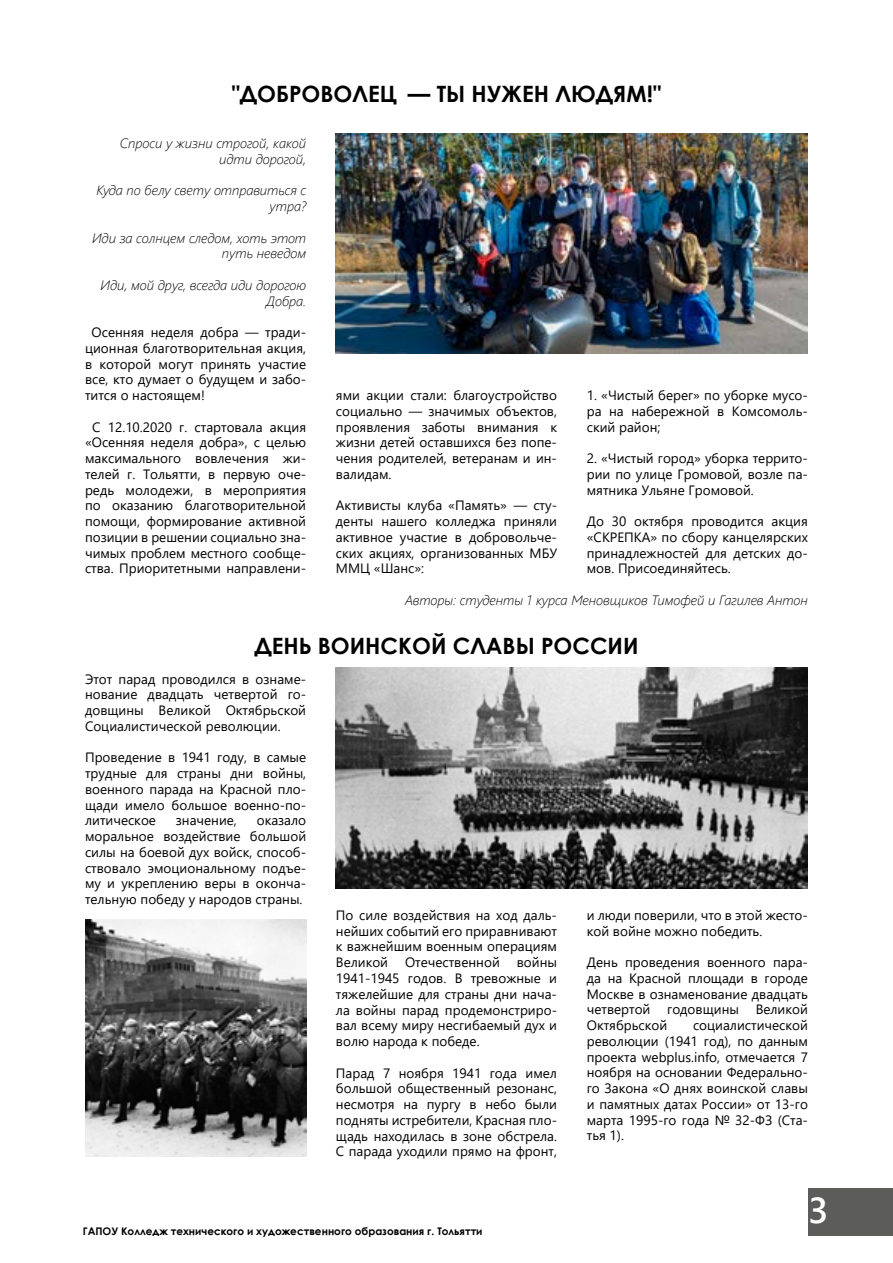
<style>
.page{position:relative;width:893px;height:1263px;background:#fff}
.page>*{position:absolute;margin:0;border:0;box-sizing:border-box;transform-origin:0 0}
.t1{font:600 36px "Segoe UI";color:#fff}
.t2{font:700 22.5px "Century Gothic";color:#000}
.t3{font:13.5px/15.8px "Segoe UI";color:#000;text-align:justify}
.t4{font:italic 300 13.5px/15.8px "Segoe UI";color:#000;text-align:right}
.t5{font:700 10.5px "Century Gothic";color:#000}
</style>
<div class="page">
<div style="left:808px;top:1188px;width:85px;height:47px;background:#5c5c5b"></div>
<img style="left:336px;top:133px;width:472px;height:220px">
<img style="left:336px;top:668px;width:472px;height:220px">
<img style="left:85px;top:920px;width:221px;height:236px">
<h2 class="t2" style="left:232px;top:76px;width:431px">"ДОБРОВОЛЕЦ — ТЫ НУЖЕН ЛЮДЯМ!"</h2>
<p class="t4" style="left:120px;top:133px;width:188px">Спроси у жизни строгой, какой идти дорогой,</p>
<p class="t4" style="left:96px;top:180px;width:211px">Куда по белу свету отправиться с утра?</p>
<p class="t4" style="left:92px;top:228px;width:216px">Иди за солнцем следом, хоть этот путь неведом</p>
<p class="t4" style="left:101px;top:275px;width:207px">Иди, мой друг, всегда иди дорогою<br>Добра.</p>
<p class="t3" style="left:85px;top:323px;width:223px;text-indent:7px">Осенняя неделя добра — тради&shy;ционная благотворительная акция, в которой могут принять участие все, кто думает о будущем и забо&shy;тится о настоящем!</p>
<p class="t3" style="left:85px;top:418px;width:223px;text-align:center">С 12.10.2020 г. стартовала акция «Осенняя неделя добра», с целью максимального вовлечения жи&shy;телей г. Тольятти, в первую оче&shy;редь молодежи, в мероприятия по оказанию благотворительной помощи, формирование активной позиции в решении социально зна&shy;чимых проблем местного сообще&shy;ства. Приоритетными направлени-</p>
<p class="t3" style="left:336px;top:386px;width:223px">ями акции стали: благоустройство социально — значимых объектов, проявления заботы внимания к жизни детей оставшихся без попе&shy;чения родителей, ветеранам и ин&shy;валидам.</p>
<p class="t3" style="left:336px;top:496px;width:223px">Активисты клуба «Память» — сту&shy;денты нашего колледжа приняли активное участие в добровольче&shy;ских акциях, организованных МБУ ММЦ «Шанс»:</p>
<p class="t3" style="left:587px;top:386px;width:223px">1. «Чистый берег» по уборке мусо&shy;ра на набережной в Комсомоль&shy;ский район;</p>
<p class="t3" style="left:587px;top:449px;width:223px">2. «Чистый город» уборка террито&shy;рии по улице Громовой, возле па&shy;мятника Ульяне Громовой.</p>
<p class="t3" style="left:587px;top:512px;width:223px">До 30 октября проводится акция «СКРЕПКА» по сбору канцелярских принадлежностей для детских до&shy;мов. Присоединяйтесь.</p>
<p class="t4" style="left:405px;top:590px;width:404px">Авторы: студенты 1 курса Меновщиков Тимофей и Гагилев Антон</p>
<h2 class="t2" style="left:254px;top:629px;width:386px">ДЕНЬ ВОИНСКОЙ СЛАВЫ РОССИИ</h2>
<p class="t3" style="left:85px;top:670px;width:223px">Этот парад проводился в ознаме&shy;нование двадцать четвертой го&shy;довщины Великой Октябрьской Социалистической революции.</p>
<p class="t3" style="left:85px;top:748px;width:223px">Проведение в 1941 году, в самые трудные для страны дни войны, военного парада на Красной пло&shy;щади имело большое военно-по&shy;литическое</p>
<p class="t3" style="left:85px;top:811px;width:223px;text-indent:172px">оказало моральное воздействие большой силы на боевой дух войск, способ&shy;ствовало эмоциональному подъе&shy;му и укреплению веры в оконча&shy;тельную победу у народов страны.</p>
<p class="t3" style="left:176px;top:811px;width:62px">значение,</p>
<p class="t3" style="left:336px;top:906px;width:223px">По силе воздействия на ход даль&shy;нейших событий его приравнивают к важнейшим военным операциям Великой</p>
<p class="t3" style="left:336px;top:953px;width:223px;text-indent:181px">войны 1941-1945 годов. В тревожные и тяжелейшие для страны дни нача&shy;ла войны парад продемонстриро&shy;вал всему миру несгибаемый дух и волю народа к победе.</p>
<p class="t3" style="left:336px;top:1064px;width:223px">Парад 7 ноября 1941 года имел большой общественный резонанс, несмотря на пургу в небо были подняты истребители, Красная пло&shy;щадь находилась в зоне обстрела.<br>С парада уходили прямо на фронт,</p>
<p class="t3" style="left:405px;top:953px;width:96px">Отечественной</p>
<p class="t5" style="left:83px;top:1223px;width:401px">ГАПОУ Колледж технического и художественного образования г. Тольятти</p>
<p class="t3" style="left:587px;top:906px;width:223px">и люди поверили, что в этой жесто&shy;кой войне можно победить.</p>
<p class="t3" style="left:587px;top:953px;width:223px">День проведения военного пара&shy;да на Красной площади в городе Москве в ознаменование двадцать четвертой годовщины Великой Октябрьской</p>
<p class="t3" style="left:587px;top:1016px;width:223px;text-indent:106px">социалистической революции (1941 год), по данным проекта webplus.info, отмечается 7 ноября на основании Федерально&shy;го Закона «О днях воинской славы и памятных датах России» от 13-го марта 1995-го года № 32-ФЗ (Ста&shy;тья 1).</p>
<h1 class="t1" style="left:809px;top:1176px;width:21px">3</h1>
</div>
